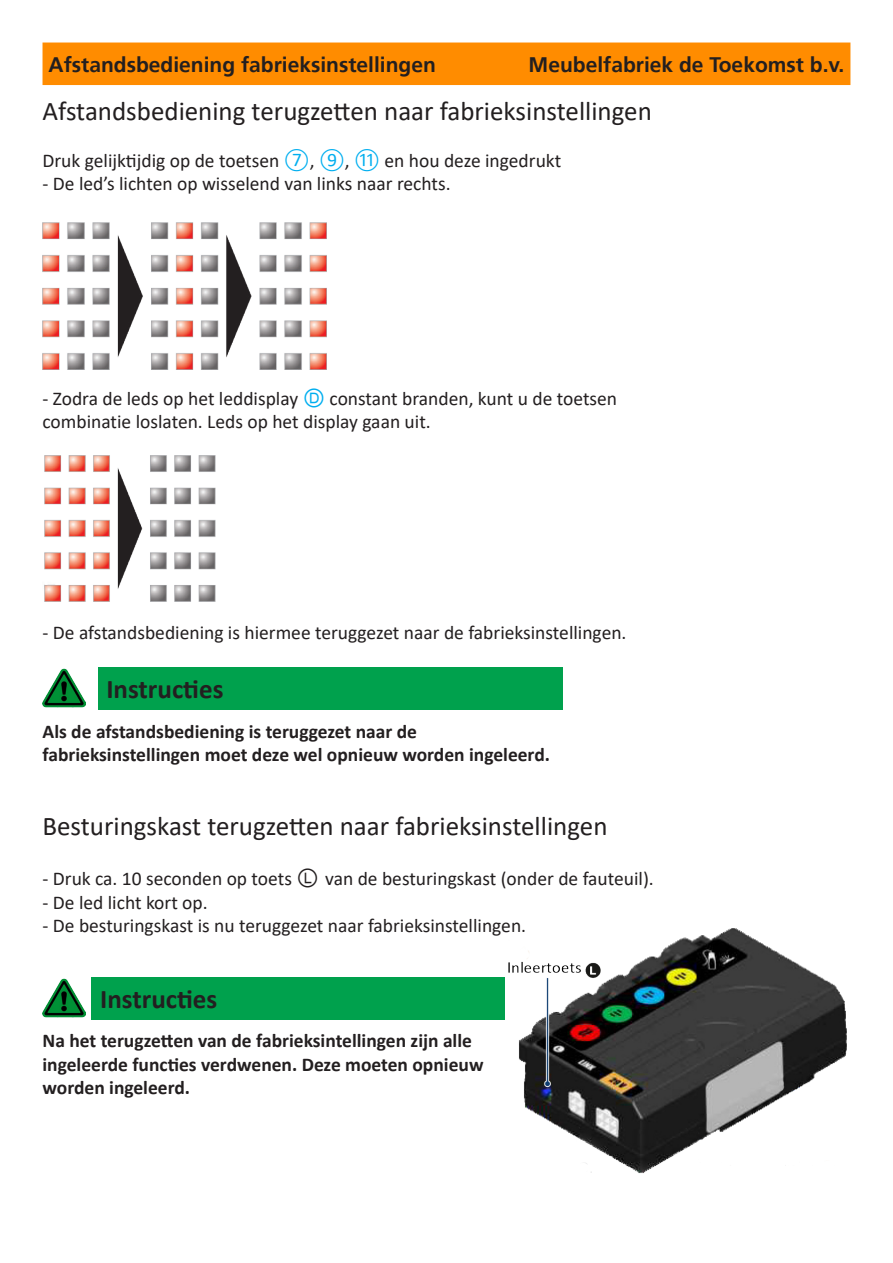
<style>
.page{position:relative;width:893px;height:1263px;background:#fff}
.page>*{position:absolute;margin:0;border:0;box-sizing:border-box;transform-origin:0 0}
.t1{font:27px "Calibri";color:#231f20}
.t2{font:700 27px "Calibri";color:#231f20}
.t3{font:700 21px "Frutiger";color:#231f20}
.t4{font:19.5px/23.4px "Calibri";color:#231f20}
.t5{font:700 19.5px/23.4px "Calibri";color:#231f20}
.s1{color:#00aeef}
.s2{font-family:"Arial Unicode MS";font-size:22.5px;color:#00aeef}
.s3{font-family:"Arial Unicode MS";font-size:22.5px}
</style>
<div class="page">
<div style="left:43px;top:43px;width:807px;height:42px;background:#ff8c00"></div>
<img style="left:43px;top:223px;width:284px;height:147px">
<img style="left:44px;top:455px;width:171px;height:146px">
<img style="left:508px;top:928px;width:339px;height:246px">
<div style="left:98px;top:667px;width:465px;height:42px;background:#00a14d"></div>
<img style="left:43px;top:668px;width:43px;height:40px">
<div style="left:92px;top:977px;width:413px;height:42px;background:#00a14d"></div>
<img style="left:43px;top:978px;width:43px;height:40px">
<p class="t3" style="left:49px;top:52px;width:389px">Afstandsbediening fabrieksinstellingen</p>
<p class="t3" style="left:529px;top:52px;width:317px">Meubelfabriek de Toekomst b.v.</p>
<p class="t1" style="left:43px;top:92px;width:611px">Afstandsbediening terugzetten naar fabrieksinstellingen</p>
<p class="t4" style="left:43px;top:148px;width:520px">Druk gelijktijdig op de toetsen <span class="s1">⑦</span>, <span class="s1">⑨</span>, <span class="s1">⑪</span> en hou deze ingedrukt</p>
<p class="t4" style="left:43px;top:172px;width:410px">- De led’s lichten op wisselend van links naar rechts.</p>
<p class="t4" style="left:43px;top:386px;width:576px">- Zodra de leds op het leddisplay <span class="s2">Ⓓ</span> constant branden, kunt u de toetsen combinatie loslaten. Leds op het display gaan uit.</p>
<p class="t4" style="left:43px;top:620px;width:585px">- De afstandsbediening is hiermee teruggezet naar de fabrieksinstellingen.</p>
<p class="t2" style="left:106px;top:670px;width:119px">Instructies</p>
<p class="t5" style="left:43px;top:719px;width:376px">Als de afstandsbediening is teruggezet naar de</p>
<p class="t5" style="left:43px;top:742px;width:509px">fabrieksinstellingen moet deze wel opnieuw worden ingeleerd.</p>
<p class="t1" style="left:43px;top:807px;width:566px">Besturingskast terugzetten naar fabrieksinstellingen</p>
<p class="t4" style="left:43px;top:867px;width:613px">- Druk ca. 10 seconden op toets <span class="s3">Ⓛ</span> van de besturingskast (onder de fauteuil).</p>
<p class="t4" style="left:43px;top:890px;width:167px">- De led licht kort op.</p>
<p class="t4" style="left:43px;top:913px;width:485px">- De besturingskast is nu teruggezet naar fabrieksinstellingen.</p>
<p class="t2" style="left:100px;top:980px;width:119px">Instructies</p>
<p class="t5" style="left:43px;top:1029px;width:442px">Na het terugzetten van de fabrieksintellingen zijn alle ingeleerde functies verdwenen. Deze moeten opnieuw</p>
<p class="t5" style="left:43px;top:1076px;width:149px">worden ingeleerd.</p>
</div>
